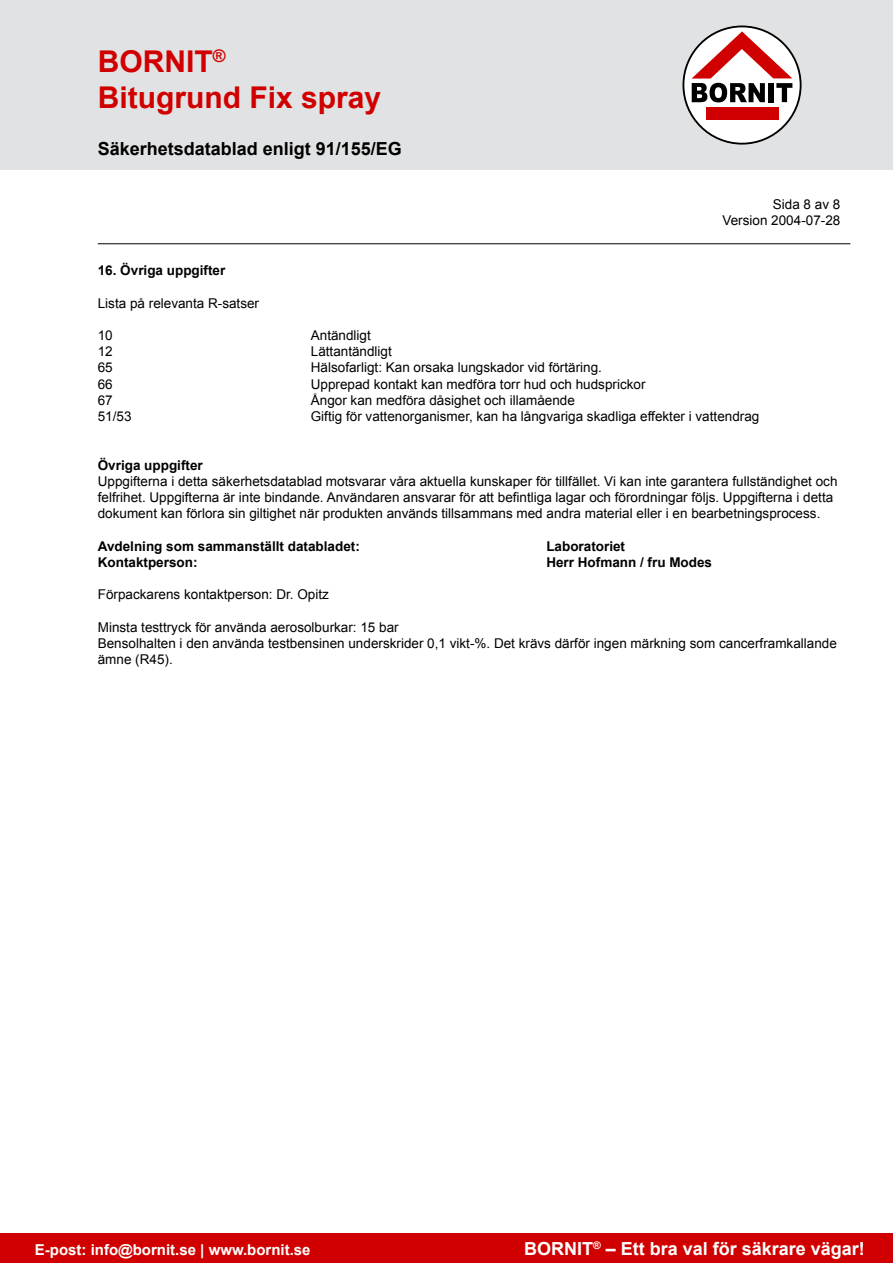
<style>
.page{position:relative;width:893px;height:1263px;background:#fff}
.page>*{position:absolute;margin:0;border:0;box-sizing:border-box;transform-origin:0 0}
.Rubbe{font:700 30px "Arial";color:#d10000}
.t1{font:700 18px "Arial";color:#fff}
.UB_2{font:700 18px "Arial";color:#000}
.t2{font:700 15px "Arial";color:#fff}
.Bröd{font:13.5px/16.2px "Arial";color:#000}
.Fet_bröd{font:700 13.5px "Arial";color:#000}
.Högertabb{font:13.5px "Arial";color:#000}
</style>
<div class="page">
<div style="left:0;top:1233px;width:893px;height:30px;background:#d10000"></div>
<div style="left:0;top:0;width:893px;height:170px;background:#e1e2e3"></div>
<svg style="left:683px;top:26px;width:118px;height:118px;background:#e8e2e2"></svg>
<div style="left:682px;top:26px;width:119px;height:119px;border:2px solid #000;border-radius:50%"></div>
<div style="left:706px;top:108px;width:72px;height:12px;background:#d10000"></div>
<svg style="left:692px;top:31px;width:100px;height:71px;background:#c49999"></svg>
<hr style="left:98px;top:243px;width:752px;height:1px;background:#000">
<p class="Rubbe" style="left:98px;top:44px;width:129px">BORNIT<sup>®</sup></p>
<p class="Rubbe" style="left:98px;top:80px;width:285px">Bitugrund Fix spray</p>
<p class="UB_2" style="left:98px;top:138px;width:306px">Säkerhetsdatablad enligt 91/155/EG</p>
<p class="Högertabb" style="left:773px;top:196px;width:69px">Sida 8 av 8</p>
<p class="Högertabb" style="left:722px;top:212px;width:119px">Version 2004-07-28</p>
<p class="Fet_bröd" style="left:98px;top:263px;width:129px">16. Övriga uppgifter</p>
<p class="Bröd" style="left:98px;top:295px;width:163px">Lista på relevanta R-satser</p>
<p class="Bröd" style="left:98px;top:327px;width:17px">10</p>
<p class="Bröd" style="left:311px;top:327px;width:62px">Antändligt</p>
<p class="Bröd" style="left:98px;top:343px;width:17px">12</p>
<p class="Bröd" style="left:311px;top:343px;width:83px">Lättantändligt</p>
<p class="Bröd" style="left:98px;top:360px;width:17px">65</p>
<p class="Bröd" style="left:311px;top:360px;width:293px">Hälsofarligt: Kan orsaka lungskador vid förtäring.</p>
<p class="Bröd" style="left:98px;top:376px;width:17px">66</p>
<p class="Bröd" style="left:311px;top:376px;width:336px">Upprepad kontakt kan medföra torr hud och hudsprickor</p>
<p class="Bröd" style="left:98px;top:392px;width:17px">67</p>
<p class="Bröd" style="left:311px;top:392px;width:266px">Ångor kan medföra dåsighet och illamående</p>
<p class="Bröd" style="left:98px;top:408px;width:35px">51/53</p>
<p class="Bröd" style="left:311px;top:408px;width:450px">Giftig för vattenorganismer, kan ha långvariga skadliga effekter i vattendrag</p>
<p class="Fet_bröd" style="left:98px;top:457px;width:107px">Övriga uppgifter</p>
<p class="Bröd" style="left:98px;top:473px;width:741px">Uppgifterna i detta säkerhetsdatablad motsvarar våra aktuella kunskaper för tillfället. Vi kan inte garantera fullständighet och felfrihet. Uppgifterna är inte bindande. Användaren ansvarar för att befintliga lagar och förordningar följs. Uppgifterna i detta dokument kan förlora sin giltighet när produkten används tillsammans med andra material eller i en bearbetningsprocess.</p>
<p class="Fet_bröd" style="left:98px;top:538px;width:264px">Avdelning som sammanställt databladet:</p>
<p class="Fet_bröd" style="left:546px;top:538px;width:80px">Laboratoriet</p>
<p class="Fet_bröd" style="left:98px;top:554px;width:101px">Kontaktperson:</p>
<p class="Fet_bröd" style="left:546px;top:554px;width:167px">Herr Hofmann / fru Modes</p>
<p class="Bröd" style="left:98px;top:586px;width:233px">Förpackarens kontaktperson: Dr. Opitz</p>
<p class="Bröd" style="left:98px;top:619px;width:302px">Minsta testtryck för använda aerosolburkar: 15 bar</p>
<p class="Bröd" style="left:98px;top:635px;width:741px">Bensolhalten i den använda testbensinen underskrider 0,1 vikt-%. Det krävs därför ingen märkning som cancerframkallande ämne (R45).</p>
<p class="t2" style="left:35px;top:1241px;width:277px">E-post: info@bornit.se | www.bornit.se</p>
<h2 class="t1" style="left:524px;top:1238px;width:342px">BORNIT<sup>®</sup> – Ett bra val för säkrare vägar!</h2>
</div>
